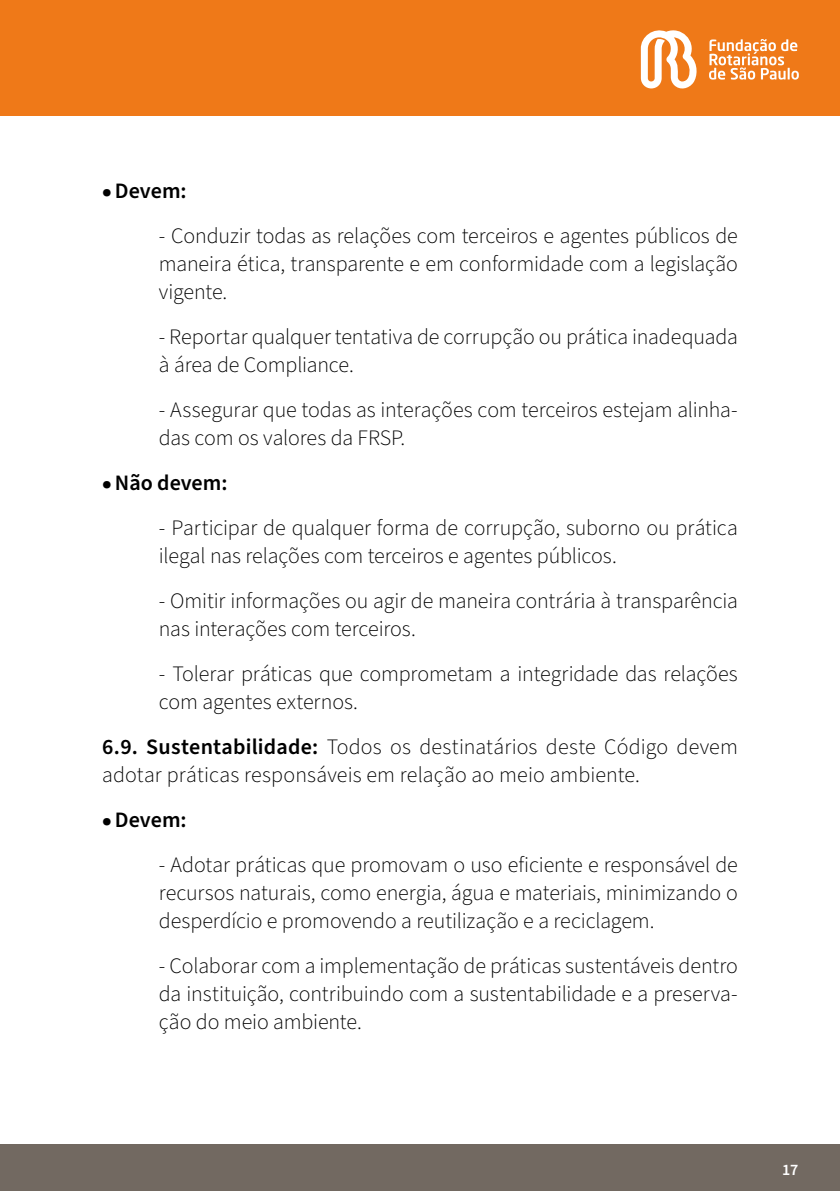
<style>
.page{position:relative;width:840px;height:1191px;background:#fff}
.page>*{position:absolute;margin:0;border:0;box-sizing:border-box;transform-origin:0 0}
.t1{font:300 22px/28px "Source Sans Pro";letter-spacing:-.005em;color:#000}
.t2{font:600 22px "Source Sans Pro";color:#000}
.t3{font:600 16px "Source Sans Pro";color:#fff}
.s1{font-size:16px}
.s2{font-weight:600}
</style>
<div class="page">
<div style="left:0;top:0;width:839px;height:115px;background:#ef7918"></div>
<svg style="left:709px;top:39px;width:89px;height:41px"></svg>
<svg style="left:640px;top:30px;width:57px;height:59px"></svg>
<div style="left:0;top:1144px;width:839px;height:47px;background:#726961"></div>
<p class="t2" style="left:102px;top:176px;width:86px"><span class="s1">●</span> Devem:</p>
<p class="t1" style="left:159px;top:222px;width:580px;text-align:justify">- Conduzir todas as relações com terceiros e agentes públicos de maneira ética, transparente e em conformidade com a legislação vigente.</p>
<p class="t1" style="left:159px;top:323px;width:580px">- Reportar qualquer tentativa de corrupção ou prática inadequada à área de Compliance.</p>
<p class="t1" style="left:159px;top:396px;width:580px">- Assegurar que todas as interações com terceiros estejam alinha&shy;das com os valores da FRSP.</p>
<p class="t2" style="left:102px;top:468px;width:127px"><span class="s1">●</span> Não devem:</p>
<p class="t1" style="left:159px;top:514px;width:580px">- Participar de qualquer forma de corrupção, suborno ou prática ilegal nas relações com terceiros e agentes públicos.</p>
<p class="t1" style="left:159px;top:587px;width:580px">- Omitir informações ou agir de maneira contrária à transparência nas interações com terceiros.</p>
<p class="t1" style="left:159px;top:660px;width:580px">- Tolerar práticas que comprometam a integridade das relações com agentes externos.</p>
<p class="t1" style="left:102px;top:733px;width:637px"><span class="s2">6.9. Sustentabilidade:</span> Todos os destinatários deste Código devem adotar práticas responsáveis em relação ao meio ambiente.</p>
<p class="t2" style="left:102px;top:805px;width:86px"><span class="s1">●</span> Devem:</p>
<p class="t1" style="left:159px;top:851px;width:580px;text-align:justify">- Adotar práticas que promovam o uso eficiente e responsável de recursos naturais, como energia, água e materiais, minimizando o desperdício e promovendo a reutilização e a reciclagem.</p>
<p class="t1" style="left:159px;top:952px;width:580px;text-align:justify">- Colaborar com a implementação de práticas sustentáveis dentro da instituição, contribuindo com a sustentabilidade e a preserva&shy;ção do meio ambiente.</p>
<p class="t3" style="left:781px;top:1158px;width:18px">17</p>
</div>
